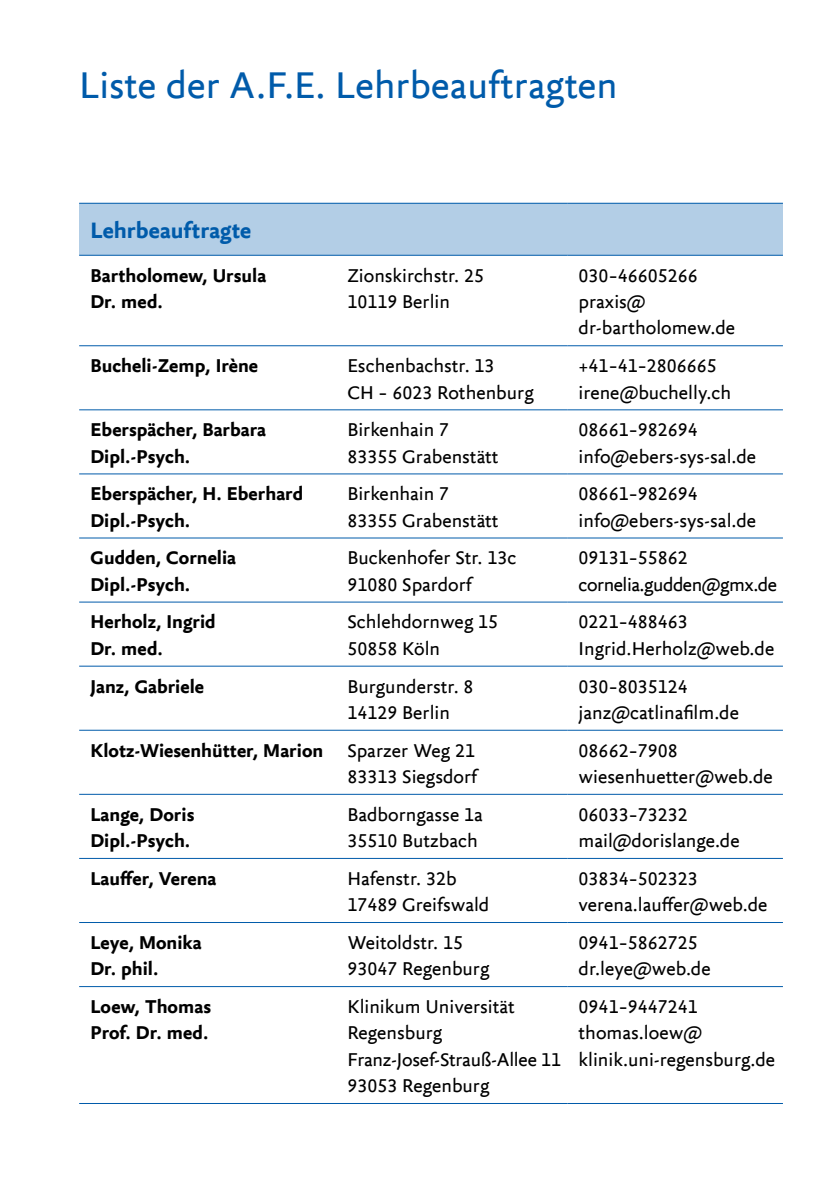
<style>
.page{position:relative;width:840px;height:1191px;background:#fff}
.page>*{position:absolute;margin:0;border:0;box-sizing:border-box;transform-origin:0 0}
.t1{font:40px "Yoga Sans Offc";color:#005baa}
.t2{font:700 24px "Yoga Sans Offc";color:#005baa}
.t3{font:20px/26.4px "Yoga Sans Offc";color:#000}
.t4{font:700 20px/26.4px "Yoga Sans Offc";color:#000}
.t5{font:20px/26.4px "Yoga Sans Offc";letter-spacing:-.025em;color:#000}
.s1{font-weight:700}
</style>
<div class="page">
<div style="left:79px;top:203px;width:703px;height:52px;background:#b3cee6"></div>
<svg style="left:79px;top:346px;width:703px;height:642px"></svg>
<hr style="left:79px;top:345px;width:257px;height:1px;background:#005baa">
<hr style="left:336px;top:345px;width:231px;height:1px;background:#005baa">
<hr style="left:567px;top:345px;width:215px;height:1px;background:#005baa">
<hr style="left:79px;top:409px;width:257px;height:1px;background:#005baa">
<hr style="left:336px;top:409px;width:231px;height:1px;background:#005baa">
<hr style="left:567px;top:409px;width:215px;height:1px;background:#005baa">
<hr style="left:79px;top:473px;width:257px;height:1px;background:#005baa">
<hr style="left:336px;top:473px;width:231px;height:1px;background:#005baa">
<hr style="left:567px;top:473px;width:215px;height:1px;background:#005baa">
<hr style="left:79px;top:537px;width:257px;height:1px;background:#005baa">
<hr style="left:336px;top:537px;width:231px;height:1px;background:#005baa">
<hr style="left:567px;top:537px;width:215px;height:1px;background:#005baa">
<hr style="left:79px;top:602px;width:257px;height:1px;background:#005baa">
<hr style="left:336px;top:602px;width:231px;height:1px;background:#005baa">
<hr style="left:567px;top:602px;width:215px;height:1px;background:#005baa">
<hr style="left:79px;top:666px;width:257px;height:1px;background:#005baa">
<hr style="left:336px;top:666px;width:231px;height:1px;background:#005baa">
<hr style="left:567px;top:666px;width:215px;height:1px;background:#005baa">
<hr style="left:79px;top:730px;width:257px;height:1px;background:#005baa">
<hr style="left:336px;top:730px;width:231px;height:1px;background:#005baa">
<hr style="left:567px;top:730px;width:215px;height:1px;background:#005baa">
<hr style="left:79px;top:794px;width:257px;height:1px;background:#005baa">
<hr style="left:336px;top:794px;width:231px;height:1px;background:#005baa">
<hr style="left:567px;top:794px;width:215px;height:1px;background:#005baa">
<hr style="left:79px;top:858px;width:257px;height:1px;background:#005baa">
<hr style="left:336px;top:858px;width:231px;height:1px;background:#005baa">
<hr style="left:567px;top:858px;width:215px;height:1px;background:#005baa">
<hr style="left:79px;top:922px;width:257px;height:1px;background:#005baa">
<hr style="left:336px;top:922px;width:231px;height:1px;background:#005baa">
<hr style="left:567px;top:922px;width:215px;height:1px;background:#005baa">
<hr style="left:79px;top:986px;width:257px;height:1px;background:#005baa">
<hr style="left:336px;top:986px;width:231px;height:1px;background:#005baa">
<hr style="left:567px;top:986px;width:215px;height:1px;background:#005baa">
<hr style="left:79px;top:203px;width:257px;height:1px;background:#005baa">
<hr style="left:336px;top:203px;width:231px;height:1px;background:#005baa">
<hr style="left:567px;top:203px;width:215px;height:1px;background:#005baa">
<hr style="left:79px;top:255px;width:257px;height:1px;background:#005baa">
<hr style="left:336px;top:255px;width:231px;height:1px;background:#005baa">
<hr style="left:567px;top:255px;width:215px;height:1px;background:#005baa">
<hr style="left:79px;top:1103px;width:257px;height:1px;background:#005baa">
<hr style="left:336px;top:1103px;width:231px;height:1px;background:#005baa">
<hr style="left:567px;top:1103px;width:215px;height:1px;background:#005baa">
<h1 class="t1" style="left:79px;top:64px;width:539px">Liste der A.F.E. Lehrbeauftragten</h1>
<p class="t2" style="left:90px;top:218px;width:162px">Lehrbeauftragte</p>
<p class="t4" style="left:90px;top:262px;width:177px">Bartholomew, Ursula<br>Dr. med.</p>
<p class="t3" style="left:347px;top:262px;width:138px">Zionskirchstr. 25<br>10119 Berlin</p>
<p class="t3" style="left:578px;top:262px;width:158px">030–46605266 praxis@ dr-bartholomew.de</p>
<p class="t4" style="left:90px;top:353px;width:169px">Bucheli-Zemp, Irène</p>
<p class="t3" style="left:347px;top:353px;width:188px">Eschenbachstr. 13<br>CH – 6023 Rothenburg</p>
<p class="t3" style="left:578px;top:353px;width:154px">+41–41–2806665 irene@buchelly.ch</p>
<p class="t4" style="left:90px;top:417px;width:177px">Eberspächer, Barbara<br>Dipl.-Psych.</p>
<p class="t3" style="left:347px;top:417px;width:153px">Birkenhain 7<br>83355 Grabenstätt</p>
<p class="t3" style="left:578px;top:417px;width:179px">08661–982694 info@ebers-sys-sal.de</p>
<p class="t4" style="left:90px;top:481px;width:214px">Eberspächer, H. Eberhard<br>Dipl.-Psych.</p>
<p class="t3" style="left:347px;top:481px;width:153px">Birkenhain 7<br>83355 Grabenstätt</p>
<p class="t3" style="left:578px;top:481px;width:179px">08661–982694 info@ebers-sys-sal.de</p>
<p class="t4" style="left:90px;top:545px;width:147px">Gudden, Cornelia<br>Dipl.-Psych.</p>
<p class="t3" style="left:347px;top:545px;width:170px">Buckenhofer Str. 13c<br>91080 Spardorf</p>
<p class="t5" style="left:578px;top:545px;width:200px">09131–55862 cornelia.gudden@gmx.de</p>
<p class="t4" style="left:90px;top:609px;width:127px">Herholz, Ingrid<br>Dr. med.</p>
<p class="t3" style="left:347px;top:609px;width:152px">Schlehdornweg 15<br>50858 Köln</p>
<p class="t3" style="left:578px;top:609px;width:197px">0221–488463<br>Ingrid.Herholz@web.de</p>
<p class="t4" style="left:90px;top:673px;width:115px">Janz, Gabriele</p>
<p class="t3" style="left:347px;top:673px;width:128px">Burgunderstr. 8<br>14129 Berlin</p>
<p class="t3" style="left:578px;top:673px;width:162px">030–8035124 janz@catlinafilm.de</p>
<p class="t3" style="left:90px;top:737px;width:388px;text-align:right"><span class="s1">Klotz-Wiesenhütter, Marion</span> Sparzer Weg 21<br>83313 Siegsdorf</p>
<p class="t3" style="left:578px;top:737px;width:196px">08662–7908 wiesenhuetter@web.de</p>
<p class="t4" style="left:90px;top:801px;width:105px">Lange, Doris<br>Dipl.-Psych.</p>
<p class="t3" style="left:347px;top:801px;width:137px">Badborngasse 1a<br>35510 Butzbach</p>
<p class="t3" style="left:578px;top:801px;width:163px">06033–73232 mail@dorislange.de</p>
<p class="t4" style="left:90px;top:865px;width:127px">Lauffer, Verena</p>
<p class="t3" style="left:347px;top:865px;width:143px">Hafenstr. 32b<br>17489 Greifswald</p>
<p class="t3" style="left:578px;top:865px;width:190px">03834–502323 verena.lauffer@web.de</p>
<p class="t4" style="left:90px;top:929px;width:113px">Leye, Monika<br>Dr. phil.</p>
<p class="t3" style="left:347px;top:929px;width:143px">Weitoldstr. 15<br>93047 Regenburg</p>
<p class="t3" style="left:578px;top:929px;width:133px">0941–5862725 dr.leye@web.de</p>
<p class="t4" style="left:90px;top:993px;width:122px">Loew, Thomas<br>Prof. Dr. med.</p>
<p class="t3" style="left:347px;top:993px;width:215px">Klinikum Universität<br>Regensburg<br>Franz-Josef-Strauß-Allee 11<br>93053 Regenburg</p>
<p class="t3" style="left:578px;top:993px;width:198px">0941–9447241 thomas.loew@ klinik.uni-regensburg.de</p>
</div>
